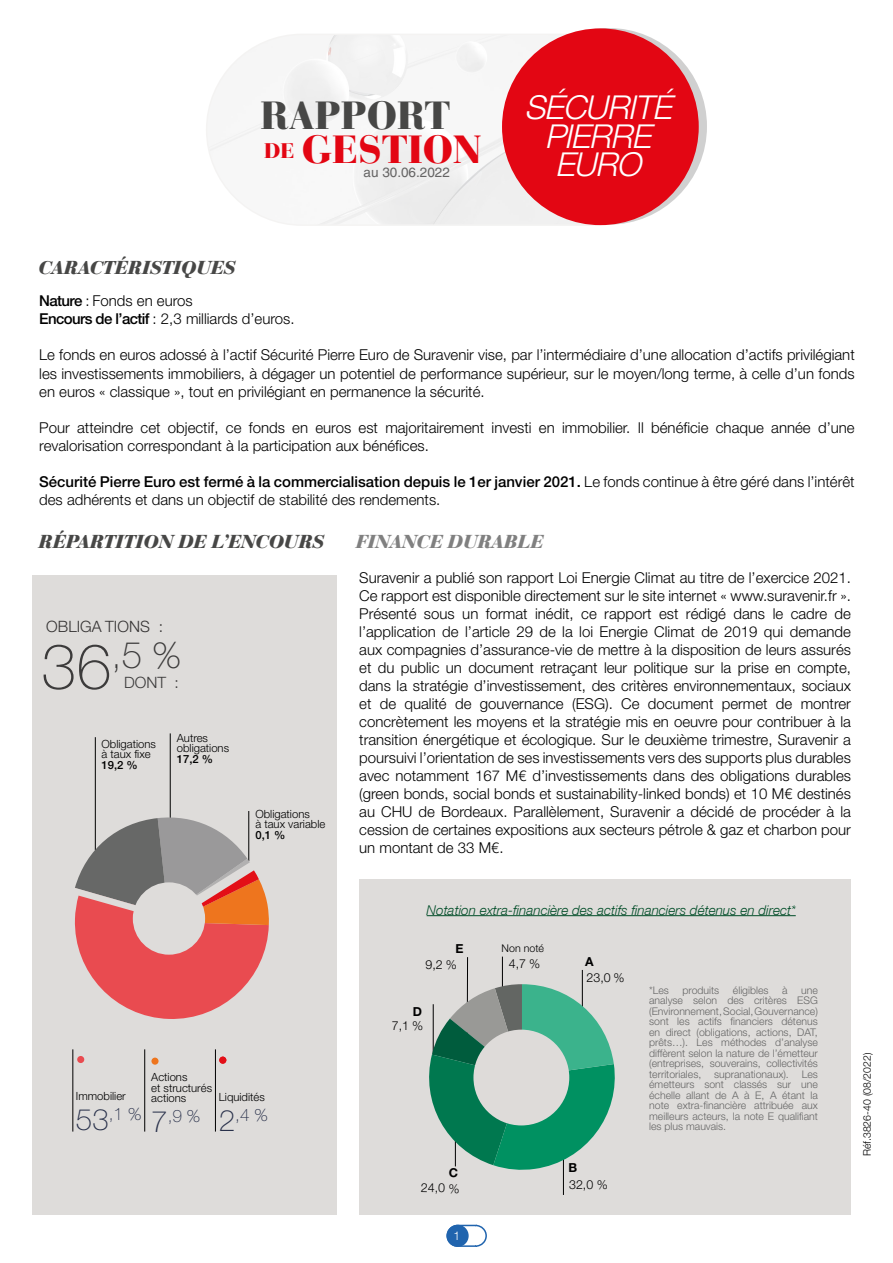
<style>
.page{position:relative;width:893px;height:1263px;background:#fff}
.page>*{position:absolute;margin:0;border:0;box-sizing:border-box;transform-origin:0 0}
.t1{font:900 39px/33.9px "Bauer Bodoni Std";color:#474746}
.t2{font:100 36.75px "Helvetica Neue";color:#3c3b3b}
.t3{font:italic 300 33px/28.5px "Helvetica Neue LT Pro";color:#fff;text-align:center}
.t4{font:italic 700 19.5px "Bauer Bod T";color:#474746}
.t5{font:italic 700 19.5px "Bauer Bod T";color:#808080}
.t6{font:100 17.25px "Helvetica Neue";color:#28304a}
.t7{font:300 15.6px "Helvetica Neue";color:#353333}
.t8{font:300 15.6px "Helvetica Neue";color:#3c3b3b}
.t9{font:300 15px/18px "Helvetica Neue";color:#000}
.t10{font:italic 300 13.5px "Helvetica Neue";color:#004c27}
.t11{font:13.5px "Helvetica LT Std";color:#646363}
.t12{font:300 12.45px "Helvetica Neue LT Pro";color:#000}
.t13{font:700 12.45px "Helvetica Neue LT Pro";color:#000}
.t14{font:300 12px "Helvetica Neue";color:#fff}
.t15{font:300 11.25px/10.5px "Helvetica Neue";color:#000}
.t16{font:500 11.25px "Helvetica Neue";color:#000}
.t17{font:300 10.65px "Helvetica Neue LT Pro";color:#000}
.t18{font:300 10.5px/10.5px "Helvetica Neue";color:#666;text-align:justify}
.t19{font:300 10.5px "Helvetica Neue LT Pro";color:#000}
.s1{font-size:21px;color:#e30613}
.s2{color:#e30613}
.s3{font-weight:500}
.s4{font-size:63.15px}
.s5{font-size:29.55px}
</style>
<div class="page">
<div style="left:32px;top:575px;width:304px;height:640px;background:#dedcda"></div>
<svg style="left:446px;top:1224px;width:41px;height:23px"></svg>
<div style="left:447px;top:1225px;width:21px;height:21px;background:#2064ae;border-radius:50%"></div>
<div style="left:446px;top:1225px;width:23px;height:22px;border:2px solid #2064ae;border-radius:50%"></div>
<img style="left:209px;top:35px;width:464px;height:188px">
<div style="left:206px;top:34px;width:479px;height:192px;border:2px solid #dedcda;border-radius:95px"></div>
<svg style="left:510px;top:28px;width:197px;height:197px;background:#d2d0d0"></svg>
<div style="left:502px;top:28px;width:197px;height:197px;background:#e30613;border-radius:50%"></div>
<div style="left:359px;top:879px;width:492px;height:336px;background:#dedcda"></div>
<hr style="left:427px;top:915px;width:369px;height:1px;background:#004c27">
<hr style="left:502px;top:957px;width:1px;height:43px;background:#000">
<hr style="left:582px;top:970px;width:1px;height:66px;background:#000">
<hr style="left:563px;top:1148px;width:1px;height:47px;background:#000">
<hr style="left:467px;top:957px;width:1px;height:79px;background:#000">
<hr style="left:95px;top:737px;width:1px;height:113px;background:#000">
<hr style="left:170px;top:733px;width:1px;height:86px;background:#000">
<hr style="left:248px;top:811px;width:1px;height:50px;background:#000">
<hr style="left:144px;top:1049px;width:1px;height:82px;background:#000">
<hr style="left:215px;top:1049px;width:1px;height:82px;background:#000">
<hr style="left:72px;top:1049px;width:1px;height:82px;background:#000">
<div style="left:151px;top:1057px;width:8px;height:8px;background:#ee751e;border-radius:50%"></div>
<div style="left:77px;top:1056px;width:7px;height:7px;background:#e94b50;border-radius:50%"></div>
<div style="left:219px;top:1056px;width:7px;height:8px;background:#e30f17;border-radius:4px"></div>
<svg style="left:74px;top:814px;width:195px;height:205px"></svg>
<div style="left:133px;top:882px;width:72px;height:73px;background:#dedcda;border-radius:50%"></div>
<svg style="left:429px;top:984px;width:186px;height:193px"></svg>
<h1 class="t1" style="left:261px;top:98px;width:222px">RAPPORT<br><span class="s1">DE</span> <span class="s2">GESTION</span></h1>
<p class="t11" style="left:364px;top:164px;width:88px">au 30.06.2022</p>
<h3 class="t3" style="left:524px;top:92px;width:157px">SÉCURITÉ<br>PIERRE<br>EURO</h3>
<h3 class="t4" style="left:38px;top:257px;width:198px">CARACTÉRISTIQUES</h3>
<p class="t9" style="left:39px;top:292px;width:257px"><span class="s3">Nature</span> : Fonds en euros<br><span class="s3">Encours de l’actif</span> : 2,3 milliards d’euros.</p>
<p class="t9" style="left:39px;top:346px;width:817px;text-align:justify">Le fonds en euros adossé à l’actif Sécurité Pierre Euro de Suravenir vise, par l’intermédiaire d’une allocation d’actifs privilégiant les investissements immobiliers, à dégager un potentiel de performance supérieur, sur le moyen/long terme, à celle d’un fonds en euros « classique », tout en privilégiant en permanence la sécurité.</p>
<p class="t9" style="left:39px;top:418px;width:817px">Pour atteindre cet objectif, ce fonds en euros est majoritairement investi en immobilier. Il bénéficie chaque année d’une revalorisation correspondant à la participation aux bénéfices.</p>
<p class="t9" style="left:39px;top:472px;width:817px"><span class="s3">Sécurité Pierre Euro est fermé à la commercialisation depuis le 1er janvier 2021.</span> Le fonds continue à être géré dans l’intérêt des adhérents et dans un objectif de stabilité des rendements.</p>
<h3 class="t4" style="left:38px;top:530px;width:287px">RÉPARTITION DE L’ENCOURS</h3>
<p class="t7" style="left:46px;top:617px;width:118px">OBLIGA TIONS :</p>
<h2 class="t2" style="left:41px;top:634px;width:141px"><span class="s4">36</span>,5 %</h2>
<p class="t8" style="left:124px;top:673px;width:56px">DONT :</p>
<p class="t15" style="left:102px;top:738px;width:56px">Obligations à taux fixe</p>
<p class="t16" style="left:102px;top:758px;width:38px">19,2 %</p>
<p class="t15" style="left:177px;top:732px;width:54px">Autres obligations</p>
<p class="t16" style="left:177px;top:752px;width:38px">17,2 %</p>
<p class="t15" style="left:255px;top:808px;width:71px">Obligations<br>à taux variable</p>
<p class="t16" style="left:255px;top:828px;width:32px">0,1 %</p>
<h3 class="t5" style="left:356px;top:530px;width:189px">FINANCE DURABLE</h3>
<p class="t9" style="left:359px;top:568px;width:493px;text-align:justify">Suravenir a publié son rapport Loi Energie Climat au titre de l’exercice 2021.<br>Ce rapport est disponible directement sur le site internet « www.suravenir.fr ».<br>Présenté sous un format inédit, ce rapport est rédigé dans le cadre de l’application de l’article 29 de la loi Energie Climat de 2019 qui demande aux compagnies d’assurance-vie de mettre à la disposition de leurs assurés et du public un document retraçant leur politique sur la prise en compte, dans la stratégie d’investissement, des critères environnementaux, sociaux et de qualité de gouvernance (ESG). Ce document permet de montrer concrètement les moyens et la stratégie mis en oeuvre pour contribuer à la transition énergétique et écologique. Sur le deuxième trimestre, Suravenir a poursuivi l’orientation de ses investissements vers des supports plus durables avec notamment 167 M€ d’investissements dans des obligations durables (green bonds, social bonds et sustainability-linked bonds) et 10 M€ destinés au CHU de Bordeaux. Parallèlement, Suravenir a décidé de procéder à la cession de certaines expositions aux secteurs pétrole &amp; gaz et charbon pour un montant de 33 M€.</p>
<p class="t15" style="left:76px;top:1091px;width:51px">Immobilier</p>
<p class="t6" style="left:76px;top:1104px;width:67px"><span class="s5">53</span>,1 %</p>
<p class="t15" style="left:151px;top:1072px;width:62px">Actions<br>et structurés actions</p>
<p class="t6" style="left:151px;top:1106px;width:50px"><span class="s5">7</span>,9 %</p>
<p class="t15" style="left:219px;top:1091px;width:47px">Liquidités</p>
<p class="t6" style="left:219px;top:1105px;width:50px"><span class="s5">2</span>,4 %</p>
<p class="t10" style="left:427px;top:902px;width:371px">Notation extra-financière des actifs financiers détenus en direct*</p>
<p class="t13" style="left:455px;top:941px;width:10px">E</p>
<p class="t17" style="left:502px;top:942px;width:44px">Non noté</p>
<p class="t12" style="left:425px;top:957px;width:33px">9,2 %</p>
<p class="t12" style="left:509px;top:955px;width:33px">4,7 %</p>
<p class="t13" style="left:413px;top:1003px;width:11px">D</p>
<p class="t12" style="left:392px;top:1018px;width:33px">7,1 %</p>
<p class="t13" style="left:585px;top:954px;width:10px">A</p>
<p class="t12" style="left:586px;top:970px;width:40px">23,0 %</p>
<p class="t12" style="left:421px;top:1180px;width:40px;rotate:1deg">24,0 %</p>
<p class="t14" style="left:453px;top:1228px;width:8px">1</p>
<p class="t13" style="left:568px;top:1160px;width:10px">B</p>
<p class="t12" style="left:569px;top:1177px;width:40px">32,0 %</p>
<p class="t18" style="left:649px;top:984px;width:21px">*Les</p>
<p class="t18" style="left:683px;top:984px;width:38px">produits</p>
<p class="t18" style="left:733px;top:984px;width:37px">éligibles</p>
<p class="t18" style="left:782px;top:984px;width:7px">à</p>
<p class="t18" style="left:649px;top:984px;width:170px;text-indent:152px">une analyse selon des critères ESG (Environnement, Social, Gouvernance) sont les actifs financiers détenus en direct (obligations, actions, DAT, prêts…). Les méthodes d’analyse diffèrent selon la nature de l’émetteur (entreprises, souverains, collectivités territoriales, supranationaux). Les émetteurs sont classés sur une échelle allant de A à E, A étant la note extra-financière attribuée aux meilleurs acteurs, la note E qualifiant les plus mauvais.</p>
<p class="t19" style="left:860px;top:1156px;width:105px;rotate:-90deg">Réf.3826-40 (08/2022)</p>
</div>
